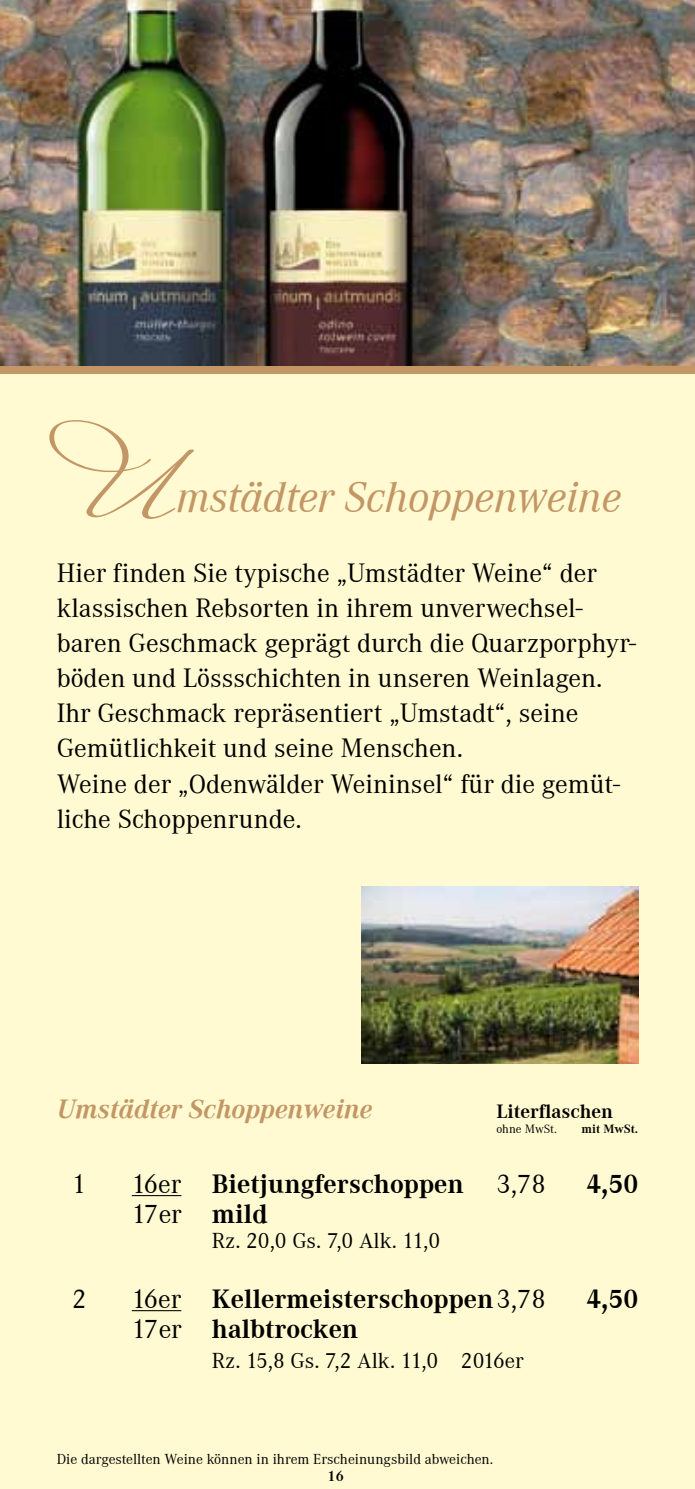
<style>
.page{position:relative;width:695px;height:1489px;background:#fff}
.page>*{position:absolute;margin:0;border:0;box-sizing:border-box;transform-origin:0 0}
.t1{font:120px "Miss Le Gatees";color:#c39666;scale:1.5 1}
.t2{font:45px "Corpo A Italic";color:#c39666}
.t3{font:27.5px/35px "Corporate A";color:#000}
.t4{font:27.5px "Corpo A Bold";color:#000}
.t5{font:italic 27.5px "Corpo A Bold";color:#c39666}
.t6{font:22.5px "Corporate A";color:#000}
.t7{font:20px "Corpo A Bold";color:#000}
.t8{font:15px "Corporate A";color:#000}
.t9{font:15px "Corpo A Bold";color:#000}
.t10{font:12.5px "Corporate A";color:#000}
.t11{font:12.5px "Corpo A Bold";color:#000}
.s1{font-family:"Corporate A"}
.s2{font-family:"Corpo A Bold"}
</style>
<div class="page">
<div style="left:0;top:0;width:694px;height:1488px;background:#fffad1"></div>
<hr style="left:132px;top:1194px;width:49px;height:1px;background:#000">
<hr style="left:132px;top:1309px;width:49px;height:1px;background:#000">
<img style="left:361px;top:886px;width:277px;height:177px">
<img style="left:0;top:0;width:694px;height:366px">
<div style="left:0;top:366px;width:694px;height:7px;background:#c39666"></div>
<h1 class="t1" style="left:57px;top:400px;width:81px">U</h1>
<h2 class="t2" style="left:176px;top:472px;width:446px">mstädter Schoppenweine</h2>
<p class="t3" style="left:57px;top:556px;width:581px">Hier finden Sie typische „Umstädter Weine“ der klassischen Rebsorten in ihrem unverwechsel&shy;baren Geschmack geprägt durch die Quarzporphyr&shy;böden und Lössschichten in unseren Weinlagen.<br>Ihr Geschmack repräsentiert „Umstadt“, seine Gemütlichkeit und seine Menschen.<br>Weine der „Odenwälder Weininsel“ für die gemüt&shy;liche Schoppenrunde.</p>
<p class="t5" style="left:57px;top:1092px;width:317px">Umstädter Schoppenweine</p>
<p class="t7" style="left:496px;top:1099px;width:118px">Literflaschen</p>
<p class="t10" style="left:496px;top:1121px;width:62px">ohne MwSt.</p>
<p class="t11" style="left:581px;top:1121px;width:58px">mit MwSt.</p>
<p class="t3" style="left:72px;top:1166px;width:16px">1</p>
<p class="t4" style="left:132px;top:1168px;width:415px"><span class="s1">16er</span> Bietjungferschoppen <span class="s1">3,78</span></p>
<p class="t4" style="left:586px;top:1168px;width:53px">4,50</p>
<p class="t3" style="left:132px;top:1196px;width:137px">17er <span class="s2">mild</span></p>
<p class="t6" style="left:212px;top:1227px;width:230px">Rz. 20,0 Gs. 7,0 Alk. 11,0</p>
<p class="t3" style="left:72px;top:1281px;width:16px">2</p>
<p class="t4" style="left:132px;top:1283px;width:415px"><span class="s1">16er</span> Kellermeisterschoppen<span class="s1">3,78</span></p>
<p class="t4" style="left:586px;top:1283px;width:53px">4,50</p>
<p class="t4" style="left:132px;top:1313px;width:228px"><span class="s1">17er</span> halbtrocken</p>
<p class="t6" style="left:212px;top:1347px;width:313px">Rz. 15,8 Gs. 7,2 Alk. 11,0 2016er</p>
<p class="t8" style="left:57px;top:1450px;width:438px">Die dargestellten Weine können in ihrem Erscheinungsbild abweichen.</p>
<p class="t9" style="left:327px;top:1467px;width:18px">16</p>
</div>
